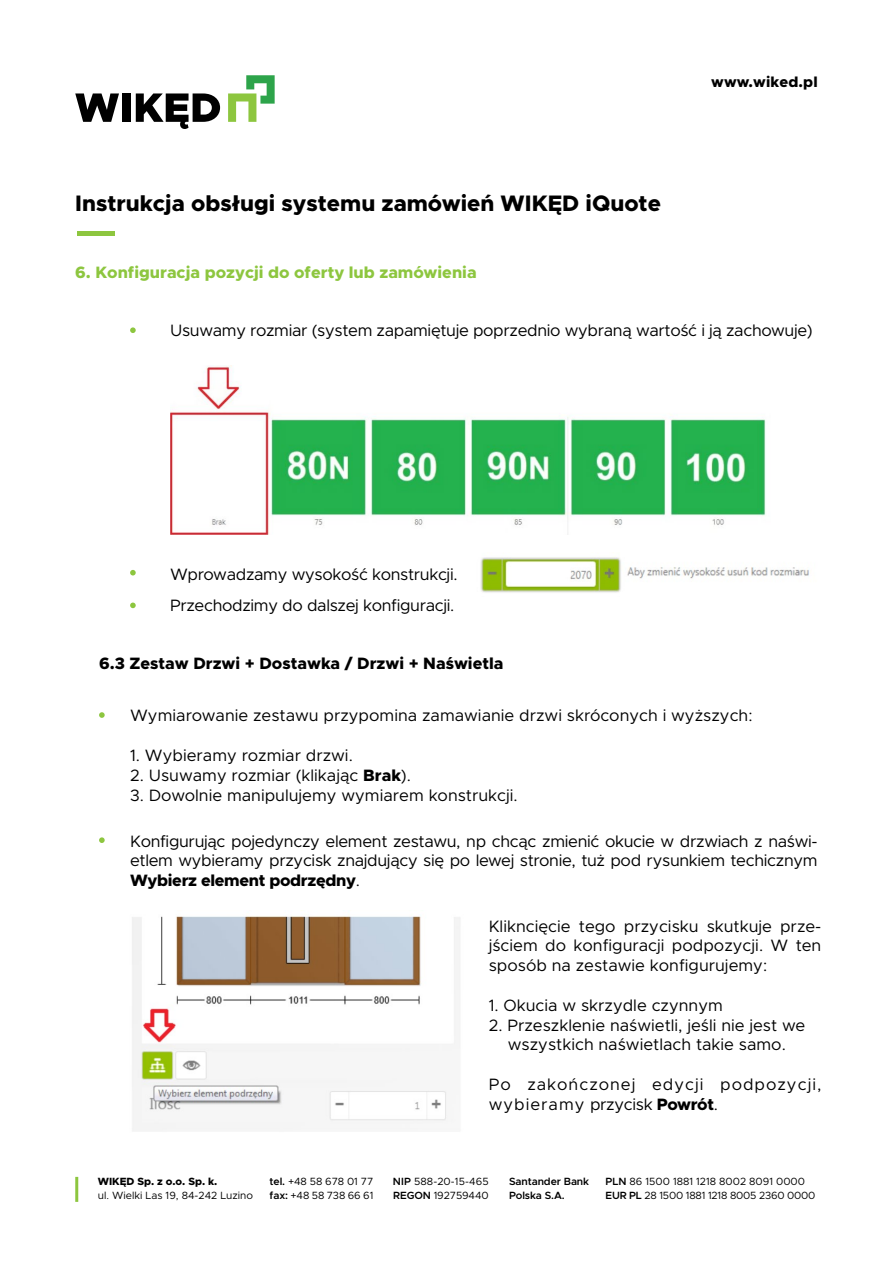
<style>
.page{position:relative;width:893px;height:1263px;background:#fff}
.page>*{position:absolute;margin:0;border:0;box-sizing:border-box;transform-origin:0 0}
.t1{font:800 22.5px "Metropolis";color:#000}
.t2{font:16.5px/19.8px "Metropolis";color:#000;text-align:justify}
.t3{font:16.5px/31.5px "Metropolis";letter-spacing:-.02em;color:#000}
.t4{font:16.5px/19.8px "Metropolis";letter-spacing:.06em;color:#000}
.t5{font:800 16.5px "Metropolis";color:#8dc63f}
.t6{font:800 16.5px "Metropolis";color:#000}
.t7{font:800 15px "Metropolis";letter-spacing:.01em;color:#000}
.t8{font:10.5px/13.5px "Metropolis";color:#000}
.t9{font:600 10.5px/13.5px "Metropolis";letter-spacing:-.01em;color:#000}
.t10{font:800 10.5px "Metropolis";color:#000}
.s1{font-weight:800}
.s2{font-weight:600}
</style>
<div class="page">
<svg style="left:75px;top:93px;width:44px;height:29px"></svg>
<div style="left:123px;top:93px;width:8px;height:29px;background:#000"></div>
<svg style="left:136px;top:93px;width:84px;height:36px"></svg>
<svg style="left:228px;top:75px;width:47px;height:47px"></svg>
<hr style="left:75px;top:1177px;width:3px;height:25px;background:#8dc63f">
<hr style="left:77px;top:232px;width:37px;height:4px;background:#8dc63f">
<svg style="left:130px;top:327px;width:6px;height:6px"></svg>
<img style="left:170px;top:366px;width:596px;height:169px">
<svg style="left:130px;top:570px;width:6px;height:5px"></svg>
<svg style="left:130px;top:603px;width:6px;height:5px"></svg>
<img style="left:480px;top:557px;width:329px;height:36px">
<svg style="left:99px;top:712px;width:6px;height:6px"></svg>
<svg style="left:99px;top:837px;width:6px;height:6px"></svg>
<img style="left:132px;top:915px;width:328px;height:216px">
<h1 class="t1" style="left:75px;top:189px;width:587px">Instrukcja obsługi systemu zamówień WIKĘD iQuote</h1>
<p class="t5" style="left:75px;top:262px;width:403px">6. Konfiguracja pozycji do oferty lub zamówienia</p>
<p class="t7" style="left:711px;top:72px;width:108px">www.wiked.pl</p>
<p class="t3" style="left:170px;top:315px;width:644px">Usuwamy rozmiar (system zapamiętuje poprzednio wybraną wartość i ją zachowuje)</p>
<p class="t3" style="left:170px;top:558px;width:289px">Wprowadzamy wysokość konstrukcji.<br>Przechodzimy do dalszej konfiguracji.</p>
<p class="t6" style="left:99px;top:653px;width:406px">6.3 Zestaw Drzwi + Dostawka / Drzwi + Naświetla</p>
<p class="t2" style="left:130px;top:706px;width:624px">Wymiarowanie zestawu przypomina zamawianie drzwi skróconych i wyższych:</p>
<p class="t2" style="left:130px;top:745px;width:224px">1. Wybieramy rozmiar drzwi.</p>
<p class="t2" style="left:130px;top:765px;width:282px">2. Usuwamy rozmiar (klikając <span class="s1">Brak</span>).</p>
<p class="t2" style="left:130px;top:785px;width:389px">3. Dowolnie manipulujemy wymiarem konstrukcji.</p>
<p class="t2" style="left:130px;top:831px;width:689px">Konfigurując pojedynczy element zestawu, np chcąc zmienić okucie w drzwiach z naświ&shy;etlem wybieramy przycisk znajdujący się po lewej stronie, tuż pod rysunkiem techicznym <span class="s1">Wybierz element podrzędny</span>.</p>
<p class="t2" style="left:489px;top:916px;width:334px">Klikncięcie tego przycisku skutkuje prze&shy;jściem do konfiguracji podpozycji. W ten sposób na zestawie konfigurujemy:</p>
<p class="t2" style="left:489px;top:995px;width:236px">1. Okucia w skrzydle czynnym</p>
<p class="t2" style="left:489px;top:1015px;width:318px;text-align:center">2. Przeszklenie naświetli, jeśli nie jest we wszystkich naświetlach takie samo.</p>
<p class="t4" style="left:489px;top:1074px;width:334px">Po zakończonej edycji podpozycji, wybieramy przycisk <span class="s1">Powrót</span>.</p>
<p class="t10" style="left:98px;top:1175px;width:121px">WIKĘD Sp. z o.o. Sp. k.</p>
<p class="t8" style="left:98px;top:1188px;width:157px">ul. Wielki Las 19, 84-242 Luzino</p>
<p class="t9" style="left:509px;top:1175px;width:82px">Santander Bank<br>Polska S.A.</p>
<p class="t8" style="left:270px;top:1175px;width:105px"><span class="s2">tel.</span> +48 58 678 01 77 <span class="s2">fax:</span> +48 58 738 66 61</p>
<p class="t8" style="left:605px;top:1175px;width:211px"><span class="s2">PLN</span> 86 1500 1881 1218 8002 8091 0000<br><span class="s2">EUR PL</span> 28 1500 1881 1218 8005 2360 0000</p>
<p class="t8" style="left:393px;top:1175px;width:97px"><span class="s2">NIP</span> 588-20-15-465<br><span class="s2">REGON</span> 192759440</p>
</div>
